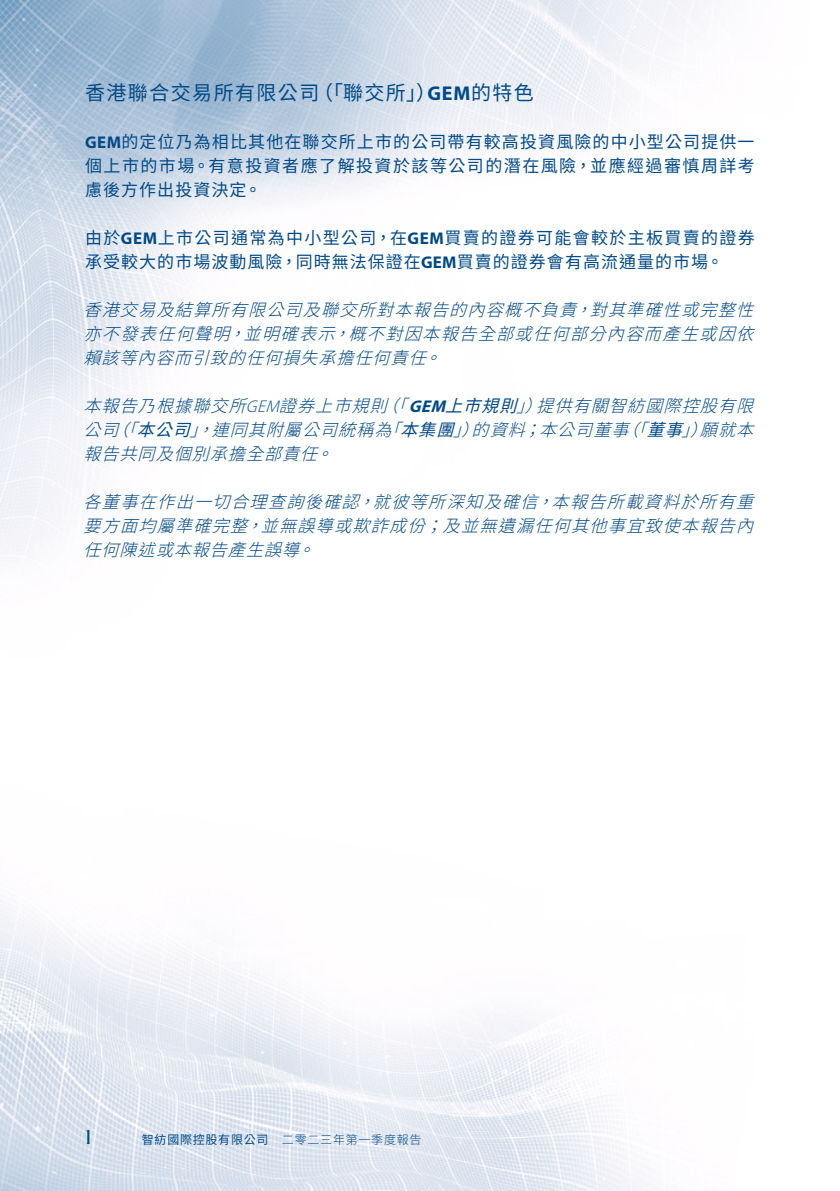
<style>
.page{position:relative;width:840px;height:1191px;background:#fff}
.page>*{position:absolute;margin:0;border:0;box-sizing:border-box;transform-origin:0 0}
.t1{font:22px "Collier";color:#004a87}
.Heading_1{font:20px "Source Han Sans TC";letter-spacing:.07em;color:#004a87}
.Body_Text{font:italic 300 17px/24px "Source Han Sans TC";color:#004a87;text-align:justify}
.Body_Text-2{font:17px/24px "Source Han Sans TC";letter-spacing:.075em;color:#004a87;text-align:justify}
.t2{font:12px "Source Han Sans TC";letter-spacing:.06em;color:#004a87}
.s1{font-family:"Myriad Pro";font-weight:700}
.s2{font-family:"Myriad Pro"}
.s3{font-weight:400}
.s4{font-weight:300}
</style>
<div class="page">
<img style="left:0;top:0;width:707px;height:1191px">
<p class="Heading_1" style="left:85px;top:81px;width:450px">香港聯合交易所有限公司（「聯交所」）<span class="s1">GEM</span>的特色</p>
<p class="Body_Text-2" style="left:85px;top:130px;width:671px"><span class="s1">GEM</span>的定位乃為相比其他在聯交所上市的公司帶有較高投資風險的中小型公司提供一個上市的市場。有意投資者應了解投資於該等公司的潛在風險，並應經過審慎周詳考慮後方作出投資決定。</p>
<p class="Body_Text-2" style="left:85px;top:226px;width:670px">由於<span class="s1">GEM</span>上市公司通常為中小型公司，在<span class="s1">GEM</span>買賣的證券可能會較於主板買賣的證券承受較大的市場波動風險，同時無法保證在<span class="s1">GEM</span>買賣的證券會有高流通量的市場。</p>
<p class="Body_Text" style="left:83px;top:298px;width:684px">香港交易及結算所有限公司及聯交所對本報告的內容概不負責，對其準確性或完整性亦不發表任何聲明，並明確表示，概不對因本報告全部或任何部分內容而產生或因依賴該等內容而引致的任何損失承擔任何責任。</p>
<p class="Body_Text" style="left:83px;top:394px;width:684px">本報告乃根據聯交所<span class="s2">G EM</span>證券上市規則（「<span class="s1">G EM</span><span class="s3">上市規則</span>」）提供有關智紡國際控股有限公司（「<span class="s3">本公司</span>」，連同其附屬公司統稱為「<span class="s3">本集團</span>」）的資料；本公司董事（「<span class="s3">董事</span>」）願就本報告共同及個別承擔全部責任。</p>
<p class="Body_Text" style="left:83px;top:490px;width:684px">各董事在作出一切合理查詢後確認，就彼等所深知及確信，本報告所載資料於所有重要方面均屬準確完整，並無誤導或欺詐成份；及並無遺漏任何其他事宜致使本報告內任何陳述或本報告產生誤導。</p>
<p class="t1" style="left:85px;top:1124px;width:8px">1</p>
<p class="t2" style="left:142px;top:1133px;width:281px">智紡國際控股有限公司　<span class="s4">二零二三年第一季度報告</span></p>
</div>
